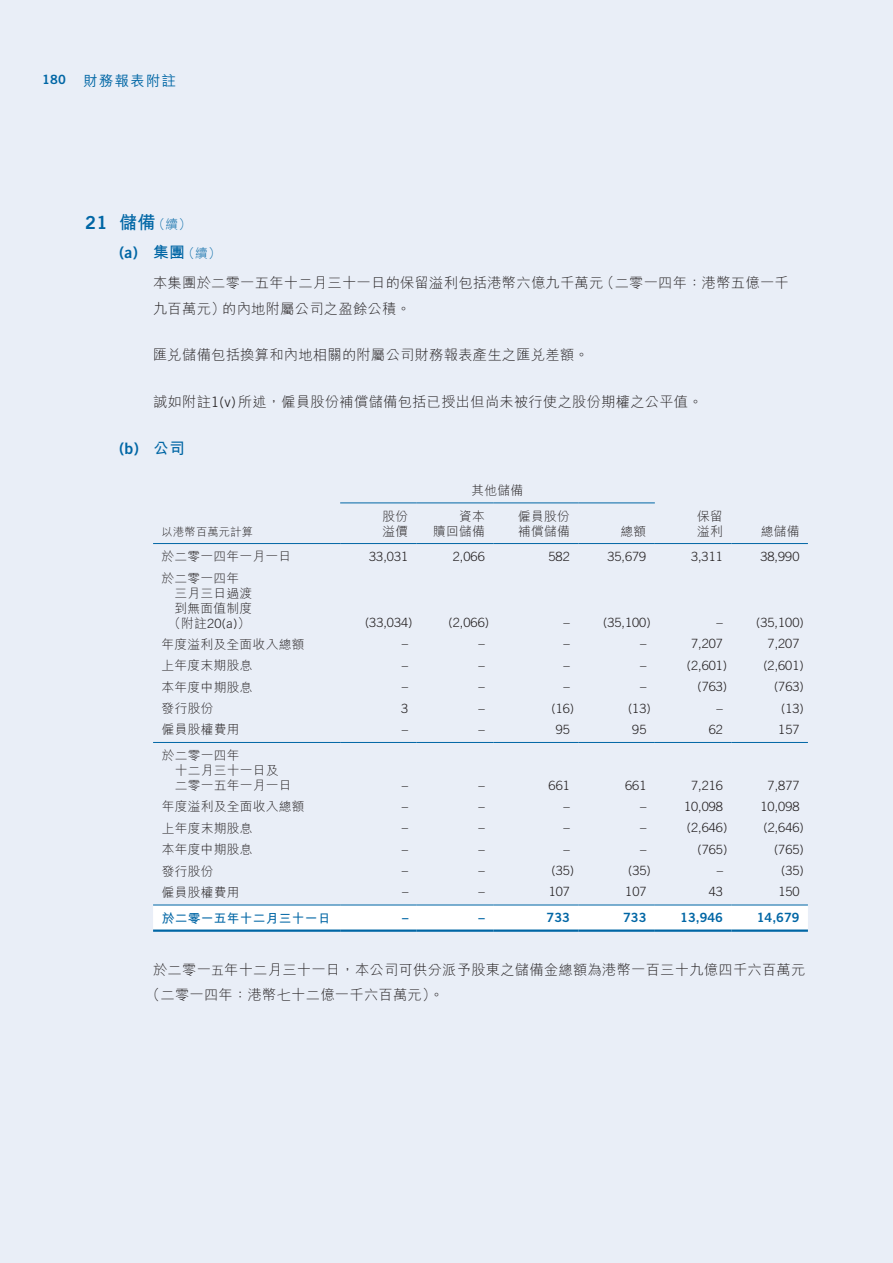
<style>
.page{position:relative;width:893px;height:1263px;background:#e9eef7}
.page>*{position:absolute;margin:0;border:0;box-sizing:border-box;transform-origin:0 0}
.t1{font:15.75px "Trade Gothic LT Std Bd 2";color:#0066a5}
.t2{font:300 14.25px/25.5px "M Hei HK";letter-spacing:.02em;color:#231f20}
.t3{font:500 14.25px "M Hei HK";letter-spacing:.1em;color:#0066a5}
.t4{font:300 12.75px "Trade Gothic LT Std";color:#231f20}
.t5{font:300 12.75px/15px "M Hei HK";letter-spacing:.02em;color:#231f20}
.t6{font:12.75px "Trade Gothic LT Std Bd 2";color:#0066a5}
.t7{font:700 12.75px "M Hei HK";letter-spacing:.02em;color:#0066a5}
.t8{font:300 12.75px "M Hei HK";color:#0066a5}
.t9{font:300 11.25px "M Hei HK";letter-spacing:.02em;color:#231f20}
.s1{font-family:"Trade Gothic LT Std Bd 2";font-weight:400;font-size:12.75px}
.s2{font-family:"Trade Gothic LT Std Bd 2";font-weight:400;font-size:18px}
.s3{font-weight:700;font-size:18px}
.s4{font-family:"M Hei HK";font-weight:700}
.s5{font-family:"M Hei HK";font-weight:300;font-size:12.75px}
.s6{font-family:"Trade Gothic LT Std"}
.s7{font-family:"M Hei HK"}
.s8{font-size:12.75px}
</style>
<div class="page">
<div style="left:153px;top:906px;width:655px;height:23px;background:#fff"></div>
<hr style="left:153px;top:543px;width:187px;height:1px;background:#0066a5">
<hr style="left:340px;top:543px;width:77px;height:1px;background:#0066a5">
<hr style="left:417px;top:543px;width:76px;height:1px;background:#0066a5">
<hr style="left:493px;top:543px;width:85px;height:1px;background:#0066a5">
<hr style="left:578px;top:543px;width:77px;height:1px;background:#0066a5">
<hr style="left:655px;top:543px;width:76px;height:1px;background:#0066a5">
<hr style="left:731px;top:543px;width:77px;height:1px;background:#0066a5">
<hr style="left:153px;top:742px;width:187px;height:1px;background:#0066a5">
<hr style="left:340px;top:742px;width:77px;height:1px;background:#0066a5">
<hr style="left:417px;top:742px;width:76px;height:1px;background:#0066a5">
<hr style="left:493px;top:742px;width:85px;height:1px;background:#0066a5">
<hr style="left:578px;top:742px;width:77px;height:1px;background:#0066a5">
<hr style="left:655px;top:742px;width:76px;height:1px;background:#0066a5">
<hr style="left:731px;top:742px;width:77px;height:1px;background:#0066a5">
<hr style="left:340px;top:502px;width:77px;height:1px;background:#0066a5">
<hr style="left:417px;top:502px;width:76px;height:1px;background:#0066a5">
<hr style="left:493px;top:502px;width:85px;height:1px;background:#0066a5">
<hr style="left:578px;top:502px;width:77px;height:1px;background:#0066a5">
<hr style="left:153px;top:905px;width:187px;height:1px;background:#0066a5">
<hr style="left:340px;top:905px;width:77px;height:1px;background:#0066a5">
<hr style="left:417px;top:905px;width:76px;height:1px;background:#0066a5">
<hr style="left:493px;top:905px;width:85px;height:1px;background:#0066a5">
<hr style="left:578px;top:905px;width:77px;height:1px;background:#0066a5">
<hr style="left:655px;top:905px;width:76px;height:1px;background:#0066a5">
<hr style="left:731px;top:905px;width:77px;height:1px;background:#0066a5">
<hr style="left:153px;top:929px;width:187px;height:3px;background:#0066a5">
<hr style="left:340px;top:929px;width:77px;height:3px;background:#0066a5">
<hr style="left:417px;top:929px;width:76px;height:3px;background:#0066a5">
<hr style="left:493px;top:929px;width:85px;height:3px;background:#0066a5">
<hr style="left:578px;top:929px;width:77px;height:3px;background:#0066a5">
<hr style="left:655px;top:929px;width:76px;height:3px;background:#0066a5">
<hr style="left:731px;top:929px;width:77px;height:3px;background:#0066a5">
<p class="t3" style="left:42px;top:70px;width:135px"><span class="s1">180</span> 財務報表附註</p>
<p class="t8" style="left:85px;top:217px;width:108px"><span class="s2">21</span> <span class="s3">儲備</span>（續）</p>
<p class="t1" style="left:119px;top:243px;width:103px">(a) <span class="s4">集團</span><span class="s5">（續）</span></p>
<p class="t2" style="left:153px;top:270px;width:637px">本集團於二零一五年十二月三十一日的保留溢利包括港幣六億九千萬元（二零一四年：港幣五億一千九百萬元）的內地附屬公司之盈餘公積。</p>
<p class="t2" style="left:153px;top:342px;width:437px">匯兌儲備包括換算和內地相關的附屬公司財務報表產生之匯兌差額。</p>
<p class="t2" style="left:153px;top:389px;width:551px">誠如附註<span class="s6">1(v)</span>所述，僱員股份補償儲備包括已授出但尚未被行使之股份期權之公平值。</p>
<p class="t1" style="left:119px;top:439px;width:67px">(b) <span class="s4">公司</span></p>
<p class="t9" style="left:162px;top:526px;width:93px">以港幣百萬元計算</p>
<p class="t5" style="left:472px;top:482px;width:53px">其他儲備</p>
<p class="t5" style="left:382px;top:508px;width:27px">股份溢價</p>
<p class="t5" style="left:433px;top:508px;width:53px;text-align:right">資本<br>贖回儲備</p>
<p class="t5" style="left:518px;top:508px;width:53px">僱員股份補償儲備</p>
<p class="t5" style="left:621px;top:523px;width:27px">總額</p>
<p class="t5" style="left:697px;top:508px;width:27px">保留溢利</p>
<p class="t5" style="left:761px;top:523px;width:40px">總儲備</p>
<p class="t5" style="left:162px;top:549px;width:131px">於二零一四年一月一日</p>
<p class="t4" style="left:369px;top:548px;width:40px">33,031</p>
<p class="t4" style="left:453px;top:548px;width:33px">2,066</p>
<p class="t4" style="left:549px;top:548px;width:23px">582</p>
<p class="t4" style="left:607px;top:548px;width:40px">35,679</p>
<p class="t4" style="left:691px;top:548px;width:33px">3,311</p>
<p class="t4" style="left:760px;top:548px;width:40px">38,990</p>
<p class="t5" style="left:175px;top:570px;width:79px;text-indent:-13px">於二零一四年三月三日過渡到無面值制度</p>
<p class="t4" style="left:168px;top:615px;width:84px"><span class="s7">（附註</span>20(a)<span class="s7">）</span></p>
<p class="t4" style="left:365px;top:615px;width:49px">(33,034)</p>
<p class="t4" style="left:449px;top:615px;width:42px">(2,066)</p>
<p class="t4" style="left:563px;top:615px;width:8px">–</p>
<p class="t4" style="left:603px;top:615px;width:49px">(35,100)</p>
<p class="t4" style="left:716px;top:615px;width:8px">–</p>
<p class="t4" style="left:756px;top:615px;width:49px">(35,100)</p>
<p class="t5" style="left:162px;top:636px;width:144px">年度溢利及全面收入總額</p>
<p class="t4" style="left:402px;top:636px;width:8px">–</p>
<p class="t4" style="left:478px;top:636px;width:8px">–</p>
<p class="t4" style="left:563px;top:636px;width:8px">–</p>
<p class="t4" style="left:640px;top:636px;width:8px">–</p>
<p class="t4" style="left:691px;top:636px;width:33px">7,207</p>
<p class="t4" style="left:768px;top:636px;width:33px">7,207</p>
<p class="t5" style="left:162px;top:658px;width:92px">上年度末期股息</p>
<p class="t4" style="left:402px;top:658px;width:8px">–</p>
<p class="t4" style="left:478px;top:658px;width:8px">–</p>
<p class="t4" style="left:563px;top:658px;width:8px">–</p>
<p class="t4" style="left:640px;top:658px;width:8px">–</p>
<p class="t4" style="left:687px;top:658px;width:42px">(2,601)</p>
<p class="t4" style="left:763px;top:658px;width:42px">(2,601)</p>
<p class="t5" style="left:162px;top:679px;width:92px">本年度中期股息</p>
<p class="t4" style="left:402px;top:679px;width:8px">–</p>
<p class="t4" style="left:478px;top:679px;width:8px">–</p>
<p class="t4" style="left:563px;top:679px;width:8px">–</p>
<p class="t4" style="left:640px;top:679px;width:8px">–</p>
<p class="t4" style="left:697px;top:679px;width:31px">(763)</p>
<p class="t4" style="left:774px;top:679px;width:31px">(763)</p>
<p class="t5" style="left:162px;top:701px;width:53px">發行股份</p>
<p class="t4" style="left:401px;top:700px;width:9px">3</p>
<p class="t4" style="left:478px;top:700px;width:8px">–</p>
<p class="t4" style="left:551px;top:700px;width:24px">(16)</p>
<p class="t4" style="left:628px;top:700px;width:24px">(13)</p>
<p class="t4" style="left:717px;top:700px;width:8px">–</p>
<p class="t4" style="left:781px;top:700px;width:24px">(13)</p>
<p class="t5" style="left:162px;top:722px;width:79px">僱員股權費用</p>
<p class="t4" style="left:402px;top:722px;width:8px">–</p>
<p class="t4" style="left:478px;top:722px;width:8px">–</p>
<p class="t4" style="left:556px;top:722px;width:16px">95</p>
<p class="t4" style="left:632px;top:722px;width:16px">95</p>
<p class="t4" style="left:709px;top:722px;width:16px">62</p>
<p class="t4" style="left:778px;top:722px;width:23px">157</p>
<p class="t5" style="left:175px;top:748px;width:118px;text-indent:-13px">於二零一四年<br>十二月三十一日及二零一五年一月一日</p>
<p class="t4" style="left:402px;top:777px;width:8px">–</p>
<p class="t4" style="left:478px;top:777px;width:8px">–</p>
<p class="t4" style="left:549px;top:777px;width:23px">661</p>
<p class="t4" style="left:625px;top:777px;width:23px">661</p>
<p class="t4" style="left:691px;top:777px;width:33px">7,216</p>
<p class="t4" style="left:768px;top:777px;width:33px">7,877</p>
<p class="t5" style="left:162px;top:799px;width:144px">年度溢利及全面收入總額</p>
<p class="t4" style="left:402px;top:799px;width:8px">–</p>
<p class="t4" style="left:478px;top:799px;width:8px">–</p>
<p class="t4" style="left:564px;top:799px;width:8px">–</p>
<p class="t4" style="left:640px;top:799px;width:8px">–</p>
<p class="t4" style="left:684px;top:799px;width:40px">10,098</p>
<p class="t4" style="left:761px;top:799px;width:40px">10,098</p>
<p class="t5" style="left:162px;top:820px;width:92px">上年度末期股息</p>
<p class="t4" style="left:402px;top:820px;width:8px">–</p>
<p class="t4" style="left:478px;top:820px;width:8px">–</p>
<p class="t4" style="left:564px;top:820px;width:8px">–</p>
<p class="t4" style="left:640px;top:820px;width:8px">–</p>
<p class="t4" style="left:687px;top:820px;width:42px">(2,646)</p>
<p class="t4" style="left:763px;top:820px;width:42px">(2,646)</p>
<p class="t5" style="left:162px;top:842px;width:92px">本年度中期股息</p>
<p class="t4" style="left:402px;top:841px;width:8px">–</p>
<p class="t4" style="left:478px;top:841px;width:8px">–</p>
<p class="t4" style="left:564px;top:841px;width:8px">–</p>
<p class="t4" style="left:640px;top:841px;width:8px">–</p>
<p class="t4" style="left:697px;top:841px;width:31px">(765)</p>
<p class="t4" style="left:774px;top:841px;width:31px">(765)</p>
<p class="t5" style="left:162px;top:863px;width:53px">發行股份</p>
<p class="t4" style="left:402px;top:863px;width:8px">–</p>
<p class="t4" style="left:478px;top:863px;width:8px">–</p>
<p class="t4" style="left:551px;top:863px;width:24px">(35)</p>
<p class="t4" style="left:628px;top:863px;width:24px">(35)</p>
<p class="t4" style="left:717px;top:863px;width:8px">–</p>
<p class="t4" style="left:781px;top:863px;width:24px">(35)</p>
<p class="t5" style="left:162px;top:885px;width:79px">僱員股權費用</p>
<p class="t4" style="left:402px;top:884px;width:8px">–</p>
<p class="t4" style="left:479px;top:884px;width:8px">–</p>
<p class="t4" style="left:549px;top:884px;width:23px">107</p>
<p class="t4" style="left:625px;top:884px;width:23px">107</p>
<p class="t4" style="left:709px;top:884px;width:16px">43</p>
<p class="t4" style="left:778px;top:884px;width:23px">150</p>
<p class="t7" style="left:162px;top:909px;width:170px">於二零一五年十二月三十一日</p>
<p class="t6" style="left:402px;top:910px;width:8px">–</p>
<p class="t6" style="left:479px;top:910px;width:8px">–</p>
<p class="t6" style="left:547px;top:910px;width:25px">733</p>
<p class="t6" style="left:623px;top:910px;width:25px">733</p>
<p class="t6" style="left:680px;top:910px;width:44px">13,946</p>
<p class="t6" style="left:757px;top:910px;width:44px">14,679</p>
<p class="t2" style="left:146px;top:957px;width:661px;text-indent:7px">於二零一<span class="s8">五</span>年十二月三十一日，本公司可供分派予股東之儲備金總額為港幣一百三十九億四千六百萬元（二零一四年：港幣七十二億一千六百萬元）。</p>
</div>
